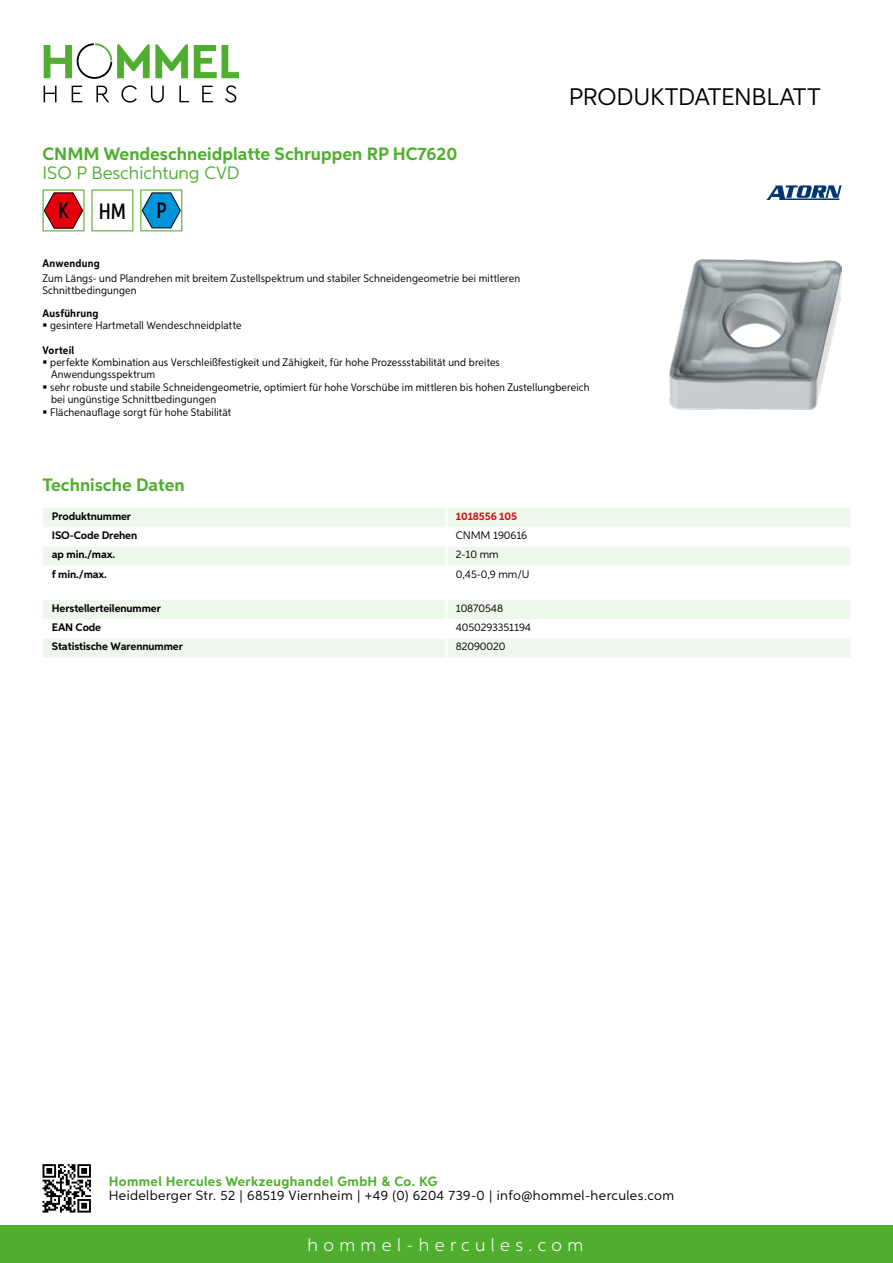
<style>
.page{position:relative;width:893px;height:1263px;background:#fff}
.page>*{position:absolute;margin:0;border:0;box-sizing:border-box;transform-origin:0 0}
.t1{font:24px "Aspira";letter-spacing:-.01em;color:#000}
.t2{font:500 22.2px "Aspira XX Nar";color:#000}
.t3{font:700 18px "Aspira";color:#50ae2f}
.t4{font:300 18px "Aspira";letter-spacing:.3em;color:#fff}
.t5{font:18px "Aspira";color:#50ae2f}
.t6{font:13.5px "Aspira";letter-spacing:.03em;color:#000}
.t7{font:700 13.5px "Aspira";letter-spacing:.03em;color:#50ae2f}
.t8{font:10.95px/12.5px "Aspira Nar";letter-spacing:.015em;color:#000}
.t9{font:700 10.95px "Aspira";letter-spacing:-.01em;color:#000}
.t10{font:10.95px "Aspira";letter-spacing:-.01em;color:#000}
.t11{font:700 10.95px "Aspira Nar";letter-spacing:.02em;color:#000}
.t12{font:700 10.95px "Aspira";letter-spacing:-.01em;color:#cd1013}
</style>
<div class="page">
<div style="left:0;top:1226px;width:893px;height:37px;background:#50ae2f"></div>
<svg style="left:43px;top:1164px;width:48px;height:48px"></svg>
<svg style="left:194px;top:45px;width:45px;height:33px"></svg>
<svg style="left:44px;top:43px;width:144px;height:36px"></svg>
<svg style="left:44px;top:86px;width:13px;height:16px"></svg>
<svg style="left:72px;top:86px;width:10px;height:16px"></svg>
<svg style="left:96px;top:86px;width:13px;height:16px"></svg>
<svg style="left:121px;top:85px;width:16px;height:18px"></svg>
<svg style="left:151px;top:86px;width:13px;height:17px"></svg>
<svg style="left:179px;top:86px;width:10px;height:16px"></svg>
<svg style="left:202px;top:86px;width:11px;height:16px"></svg>
<svg style="left:225px;top:85px;width:11px;height:18px"></svg>
<div style="left:43px;top:508px;width:807px;height:19px;background:#eef7eb"></div>
<div style="left:43px;top:547px;width:807px;height:19px;background:#eef7eb"></div>
<hr style="left:445px;top:508px;width:3px;height:19px;background:#fff">
<hr style="left:445px;top:547px;width:3px;height:19px;background:#fff">
<svg style="left:43px;top:600px;width:807px;height:58px"></svg>
<hr style="left:445px;top:638px;width:3px;height:20px;background:#fff">
<svg style="left:43px;top:189px;width:42px;height:42px"></svg>
<svg style="left:91px;top:189px;width:42px;height:42px"></svg>
<svg style="left:140px;top:189px;width:42px;height:42px"></svg>
<img style="left:670px;top:259px;width:172px;height:150px">
<svg style="left:766px;top:185px;width:76px;height:15px"></svg>
<h3 class="t3" style="left:43px;top:142px;width:416px">CNMM Wendeschneidplatte Schruppen RP HC7620</h3>
<h3 class="t5" style="left:43px;top:162px;width:196px">ISO P Beschichtung CVD</h3>
<h2 class="t2" style="left:58px;top:197px;width:12px">K</h2>
<h2 class="t2" style="left:99px;top:197px;width:29px">HM</h2>
<h2 class="t2" style="left:156px;top:197px;width:12px">P</h2>
<h1 class="t1" style="left:569px;top:82px;width:253px">Produktdatenblatt</h1>
<p class="t11" style="left:43px;top:257px;width:59px">Anwendung</p>
<p class="t8" style="left:43px;top:273px;width:479px;line-height:12px">Zum Längs- und Plandrehen mit breitem Zustellspektrum und stabiler Schneidengeometrie bei mittleren<br>Schnittbedingungen</p>
<p class="t11" style="left:43px;top:306px;width:58px">Ausführung</p>
<p class="t8" style="left:50px;top:319px;width:193px">gesintere Hartmetall Wendeschneidplatte</p>
<p class="t11" style="left:43px;top:343px;width:33px">Vorteil</p>
<p class="t8" style="left:50px;top:356px;width:541px">perfekte Kombination aus Verschleißfestigkeit und Zähigkeit, für hohe Prozessstabilität und breites Anwendungsspektrum<br>sehr robuste und stabile Schneidengeometrie, optimiert für hohe Vorschübe im mittleren bis hohen Zustellungbereich bei ungünstige Schnittbedingungen<br>Flächenauflage sorgt für hohe Stabilität</p>
<h3 class="t3" style="left:43px;top:474px;width:144px">Technische Daten</h3>
<p class="t9" style="left:52px;top:510px;width:81px">Produktnummer</p>
<p class="t12" style="left:456px;top:510px;width:63px">1018556 105</p>
<p class="t9" style="left:52px;top:529px;width:87px">ISO-Code Drehen</p>
<p class="t10" style="left:456px;top:529px;width:73px">CN MM 190616</p>
<p class="t9" style="left:52px;top:548px;width:65px">ap min./max.</p>
<p class="t10" style="left:456px;top:548px;width:44px">2-10 mm</p>
<p class="t9" style="left:52px;top:567px;width:57px">f min./max.</p>
<p class="t10" style="left:456px;top:567px;width:73px">0,45-0,9 mm/U</p>
<p class="t9" style="left:52px;top:602px;width:111px">Herstellerteilenummer</p>
<p class="t10" style="left:456px;top:602px;width:49px">10870548</p>
<p class="t9" style="left:52px;top:621px;width:51px">EAN Code</p>
<p class="t10" style="left:456px;top:621px;width:77px">4050293351194</p>
<p class="t9" style="left:52px;top:640px;width:132px">Statistische Warennummer</p>
<p class="t10" style="left:456px;top:640px;width:51px">82090020</p>
<p class="t7" style="left:109px;top:1172px;width:330px">Hommel Hercules Werkzeughandel GmbH &amp; Co. KG</p>
<p class="t6" style="left:109px;top:1187px;width:567px">Heidelberger Str. 52 | 68519 Viernheim | +49 (0) 6204 739-0 | info@hommel-hercules.com</p>
<h3 class="t4" style="left:307px;top:1234px;width:277px">hommel-hercules.com</h3>
</div>
